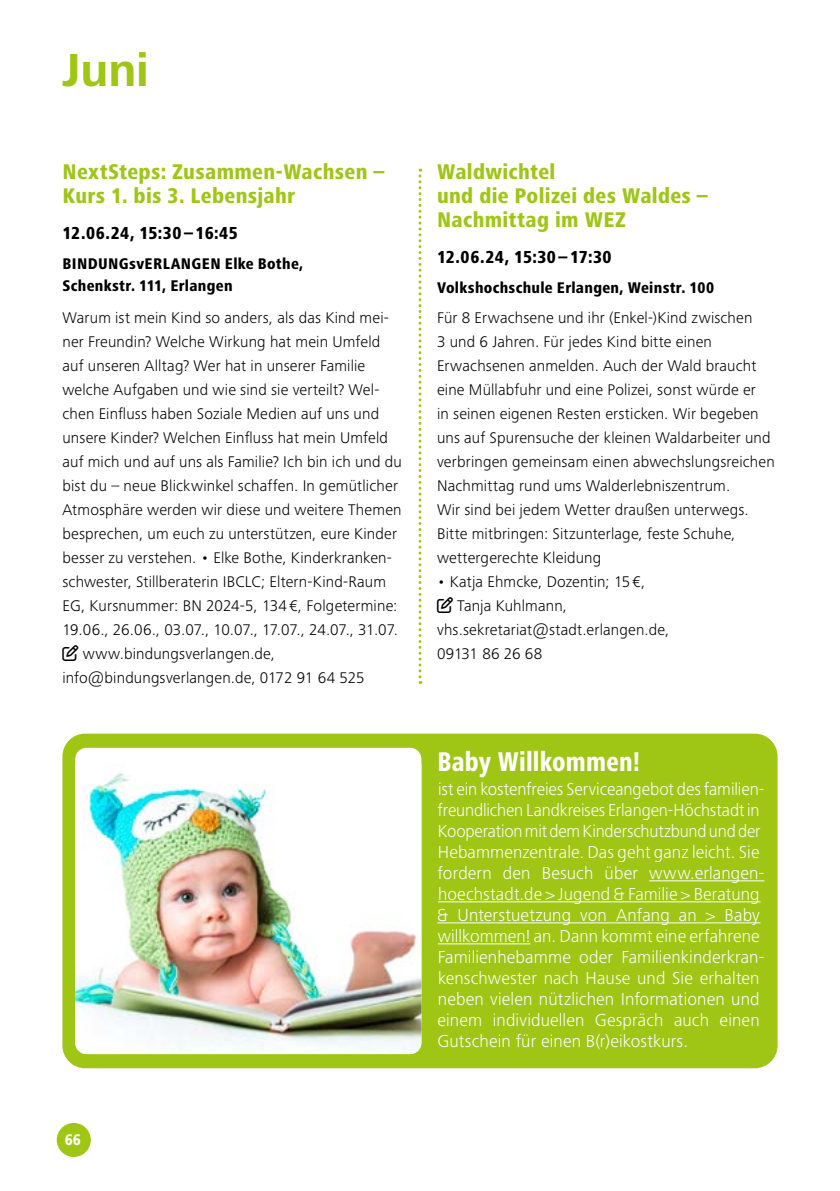
<style>
.page{position:relative;width:840px;height:1191px;background:#fff}
.page>*{position:absolute;margin:0;border:0;box-sizing:border-box;transform-origin:0 0}
.t1{font:700 48px "Frutiger Next LTW1 G";color:#9fc515}
.Datum_Uhrzeit_9_12pt{font:800 condensed 28px "Frutiger Next LTW1 G";letter-spacing:.01em;color:#fff;scale:.9 1}
.H3_Headline_11_12pt_Grün{font:800 condensed 22px/24px "Frutiger Next LTW1 G";letter-spacing:.015em;color:#9fc515}
.Grundschrift_8_12pt{font:300 18px/21px "Frutiger Next LTW1 G";letter-spacing:.005em;color:#fff}
.Datum_Uhrzeit_9_12pt-2{font:800 condensed 18px "Frutiger Next LTW1 G";letter-spacing:.025em;color:#000}
.Grundschrift_8_12pt-2{font:300 16px/24px "Frutiger Next LTW1 G";letter-spacing:.01em;color:#000}
.Veranstaltungsort_8_11pt{font:800 condensed 16px/22px "Frutiger Next LTW1 G";letter-spacing:.02em;color:#000}
.Grundschrift_8_12pt-3{font:300 16px "Frutiger Next LTW1 G";letter-spacing:-.01em;color:#000}
.Grundschrift_8_12pt-4{font:300 16px "Frutiger Next LTW1 G";letter-spacing:-.015em;color:#000}
.t2{font:800 condensed 16px "Frutiger Next LTW1 G";color:#fff}
</style>
<div class="page">
<svg style="left:418px;top:169px;width:3px;height:515px"></svg>
<div style="left:62px;top:733px;width:715px;height:335px;background:#9fc515;border-radius:23px"></div>
<div style="left:75px;top:748px;width:346px;height:306px;background:#fff;border-radius:11px"></div>
<img style="left:75px;top:763px;width:346px;height:291px">
<hr style="left:648px;top:880px;width:116px;height:1px;background:#fff">
<hr style="left:438px;top:901px;width:322px;height:1px;background:#fff">
<hr style="left:437px;top:922px;width:323px;height:1px;background:#fff">
<hr style="left:437px;top:943px;width:93px;height:1px;background:#fff">
<div style="left:57px;top:1123px;width:34px;height:34px;background:#9fc515;border-radius:50%"></div>
<h1 class="t1" style="left:62px;top:42px;width:88px">Juni</h1>
<p class="H3_Headline_11_12pt_Grün" style="left:62px;top:160px;width:323px">NextSteps: Zusammen-Wachsen –<br>Kurs 1. bis 3. Lebensjahr</p>
<p class="Datum_Uhrzeit_9_12pt-2" style="left:62px;top:223px;width:177px">12.06.24, 15:30 – 16:45</p>
<p class="Veranstaltungsort_8_11pt" style="left:62px;top:253px;width:242px">BINDUNGsvERLANGEN Elke Bothe,<br>Schenkstr. 111, Erlangen</p>
<p class="Grundschrift_8_12pt-2" style="left:62px;top:306px;width:328px">Warum ist mein Kind so anders, als das Kind mei-</p>
<p class="Grundschrift_8_12pt-2" style="left:62px;top:330px;width:319px">ner Freundin? Welche Wirkung hat mein Umfeld</p>
<p class="Grundschrift_8_12pt-2" style="left:62px;top:354px;width:304px">auf unseren Alltag? Wer hat in unserer Familie</p>
<p class="Grundschrift_8_12pt-2" style="left:62px;top:378px;width:318px">welche Aufgaben und wie sind sie verteilt? Wel-</p>
<p class="Grundschrift_8_12pt-2" style="left:62px;top:402px;width:318px">chen Einfluss haben Soziale Medien auf uns und</p>
<p class="Grundschrift_8_12pt-2" style="left:62px;top:426px;width:327px">unsere Kinder? Welchen Einfluss hat mein Umfeld</p>
<p class="Grundschrift_8_12pt-2" style="left:62px;top:450px;width:341px">auf mich und auf uns als Familie? Ich bin ich und du</p>
<p class="Grundschrift_8_12pt-2" style="left:62px;top:474px;width:337px">bist du – neue Blickwinkel schaffen. In gemütlicher</p>
<p class="Grundschrift_8_12pt-2" style="left:62px;top:498px;width:340px">Atmosphäre werden wir diese und weitere Themen</p>
<p class="Grundschrift_8_12pt-2" style="left:62px;top:522px;width:336px">besprechen, um euch zu unterstützen, eure Kinder</p>
<p class="Grundschrift_8_12pt-2" style="left:62px;top:546px;width:331px">besser zu verstehen. • Elke Bothe, Kinderkranken-</p>
<p class="Grundschrift_8_12pt-2" style="left:62px;top:570px;width:325px">schwester, Stillberaterin IBCLC; Eltern-Kind-Raum</p>
<p class="Grundschrift_8_12pt-2" style="left:62px;top:594px;width:336px">EG, Kursnummer: BN 2024-5, 134€, Folgetermine:</p>
<p class="Grundschrift_8_12pt-3" style="left:62px;top:620px;width:337px">19.06., 26.06., 03.07., 10.07., 17.07., 24.07., 31.07.</p>
<p class="Grundschrift_8_12pt-2" style="left:83px;top:642px;width:194px">www.bindungsverlangen.de,</p>
<p class="Grundschrift_8_12pt-2" style="left:62px;top:666px;width:303px">info@bindungsverlangen.de, 0172 91 64 525</p>
<p class="t2" style="left:65px;top:1130px;width:18px">66</p>
<p class="H3_Headline_11_12pt_Grün" style="left:437px;top:160px;width:272px">Waldwichtel<br>und die Polizei des Waldes –<br>Nachmittag im WEZ</p>
<p class="Datum_Uhrzeit_9_12pt-2" style="left:437px;top:247px;width:176px">12.06.24, 15:30 – 17:30</p>
<p class="Veranstaltungsort_8_11pt" style="left:437px;top:277px;width:278px">Volkshochschule Erlangen, Weinstr. 100</p>
<p class="Grundschrift_8_12pt-2" style="left:437px;top:306px;width:339px">Für 8 Erwachsene und ihr (Enkel-)Kind zwischen<br>3 und 6 Jahren. Für jedes Kind bitte einen Erwachsenen anmelden. Auch der Wald braucht eine Müllabfuhr und eine Polizei, sonst würde er<br>in seinen eigenen Resten ersticken. Wir begeben uns auf Spurensuche der kleinen Waldarbeiter und verbringen gemeinsam einen abwechslungsreichen Nachmittag rund ums Walderlebniszentrum.<br>Wir sind bei jedem Wetter draußen unterwegs.<br>Bitte mitbringen: Sitzunterlage, feste Schuhe, wettergerechte Kleidung</p>
<p class="Grundschrift_8_12pt-2" style="left:437px;top:570px;width:210px">• Katja Ehmcke, Dozentin; 15€,</p>
<p class="Grundschrift_8_12pt-2" style="left:457px;top:594px;width:111px">Tanja Kuhlmann,</p>
<p class="Grundschrift_8_12pt-2" style="left:437px;top:618px;width:234px">vhs.sekretariat@stadt.erlangen.de,</p>
<p class="Grundschrift_8_12pt-4" style="left:437px;top:644px;width:107px">09131 86 26 68</p>
<p class="Datum_Uhrzeit_9_12pt" style="left:437px;top:745px;width:227px">Baby Willkommen!</p>
<p class="Grundschrift_8_12pt" style="left:437px;top:778px;width:328px">ist ein kostenfreies Serviceangebot des familien&shy;freundlichen Landkreises Erlangen-Höchstadt in Kooperation mit dem Kinderschutzbund und der Hebammenzentrale. Das geht ganz leicht. Sie fordern den Besuch über www.erlangen&shy;hoechstadt.de &gt; Jugend &amp; Familie &gt; Beratung &amp; Unterstuetzung von Anfang an &gt; Baby willkommen! an. Dann kommt eine erfahrene Familienhebamme oder Familienkinderkran&shy;kenschwester nach Hause und Sie erhalten neben vielen nützlichen Informationen und einem individuellen Gespräch auch einen Gutschein für einen B(r)eikostkurs.</p>
</div>
